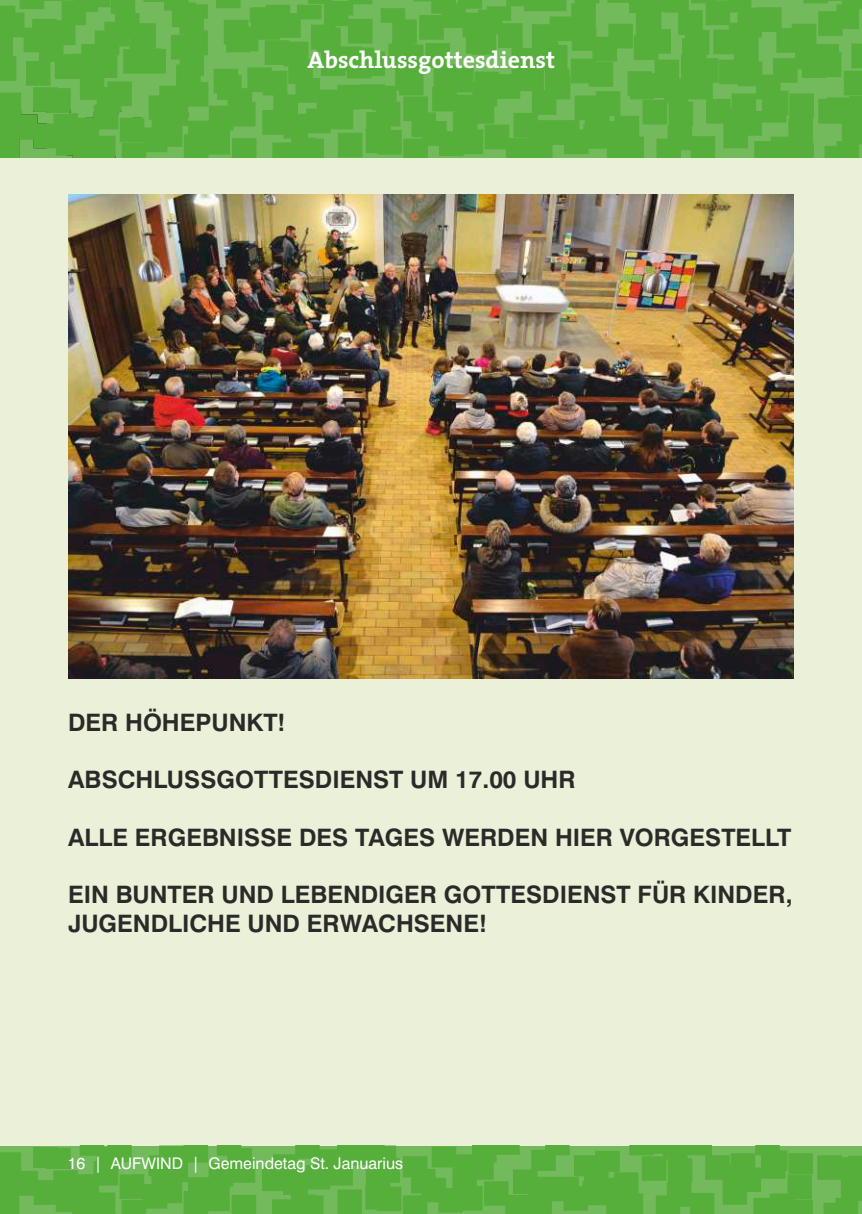
<style>
.page{position:relative;width:862px;height:1214px;background:#fff}
.page>*{position:absolute;margin:0;border:0;box-sizing:border-box;transform-origin:0 0}
.t1{font:700 24px/28.8px "Swiss 721 BT";color:#2a2a29}
.t2{font:700 24px "The Serif";color:#fefefe}
.t3{font:16px "Swiss 721 BT";color:#fefefe}
</style>
<div class="page">
<div style="left:0;top:0;width:862px;height:1213px;background:#ebf1d9"></div>
<img style="left:0;top:0;width:862px;height:158px">
<img style="left:0;top:1145px;width:861px;height:68px">
<img style="left:68px;top:195px;width:726px;height:484px">
<p class="t2" style="left:308px;top:50px;width:249px">Abschlussgottesdienst</p>
<p class="t1" style="left:68px;top:710px;width:219px">DER HÖHEPUNKT!</p>
<p class="t1" style="left:68px;top:767px;width:509px">ABSCHLUSSGOTTESDIENST UM 17.00 UHR</p>
<p class="t1" style="left:68px;top:825px;width:725px">ALLE ERGEBNISSE DES TAGES WERDEN HIER VORGESTELLT</p>
<p class="t1" style="left:68px;top:882px;width:726px">EIN BUNTER UND LEBENDIGER GOTTESDIENST FÜR KINDER,<br>JUGENDLICHE UND ERWACHSENE!</p>
<p class="t3" style="left:68px;top:1156px;width:337px">16 | AUFWIND | Gemeindetag St. Januarius</p>
</div>
